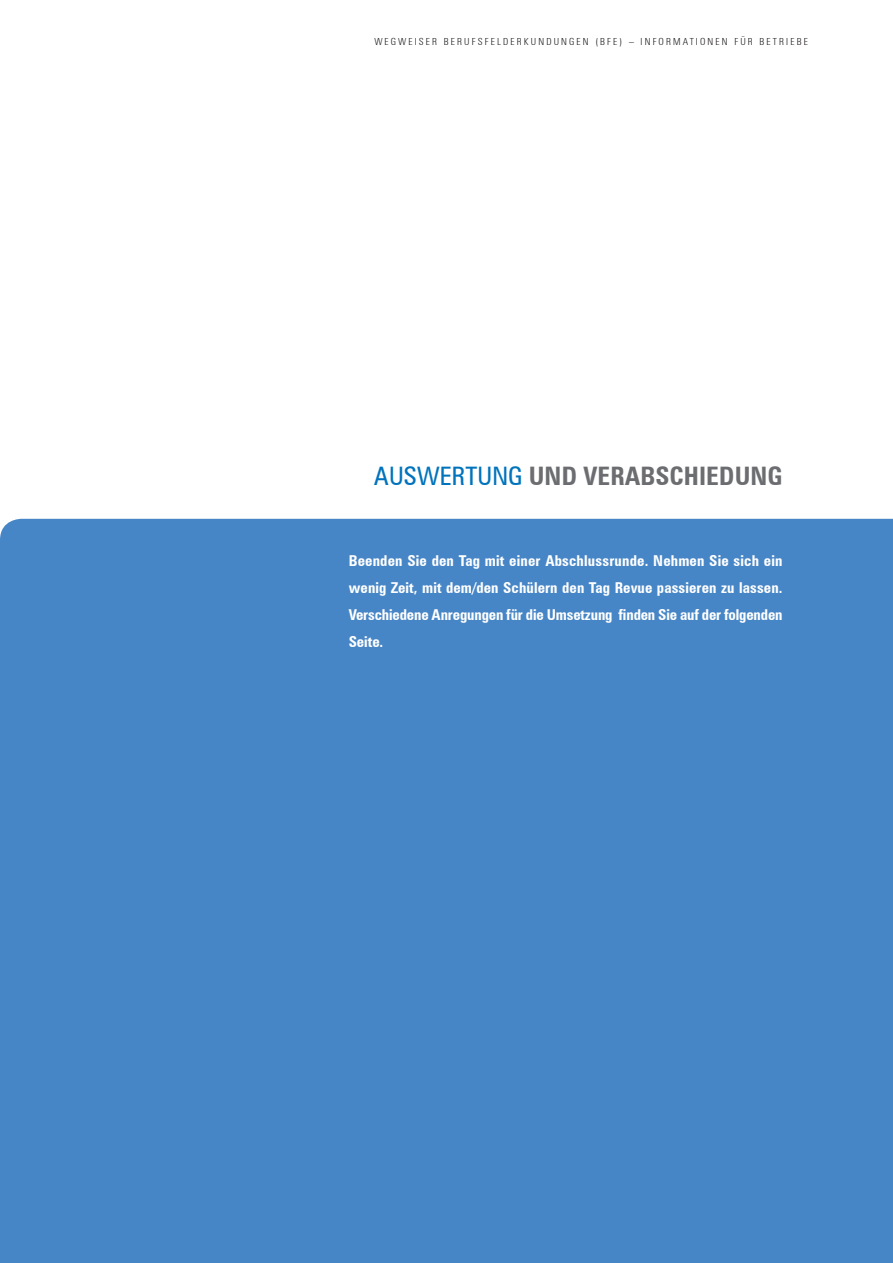
<style>
.page{position:relative;width:893px;height:1263px;background:#fff}
.page>*{position:absolute;margin:0;border:0;box-sizing:border-box;transform-origin:0 0}
.t1{font:700 condensed 25.5px "Zurich BT";color:#6c6d70}
.t2{font:700 condensed 15px/27px "Zurich BT";letter-spacing:-.01em;color:#fff;text-align:justify}
.t3{font:300 condensed 9.75px "Zurich BT";letter-spacing:.22em;color:#231f20}
.s1{font-weight:400;color:#0073bc}
</style>
<div class="page">
<div style="left:0;top:519px;width:893px;height:744px;background:#4786c6"></div>
<p class="t3" style="left:374px;top:35px;width:435px">WEGWEISER BERUFSFELDERKUNDUNGEN (BFE) – INFORMATIONEN FÜR BETRIEBE</p>
<h1 class="t1" style="left:374px;top:461px;width:410px"><span class="s1">AUSWERTUNG</span> UND VERABSCHIEDUNG</h1>
<p class="t2" style="left:349px;top:547px;width:435px">Beenden Sie den Tag mit einer Abschlussrunde. Nehmen Sie sich ein wenig Zeit, mit dem/den Schülern den Tag Revue passieren zu lassen.<br>Verschiedene Anregungen für die Umsetzung finden Sie auf der folgenden Seite.</p>
</div>
